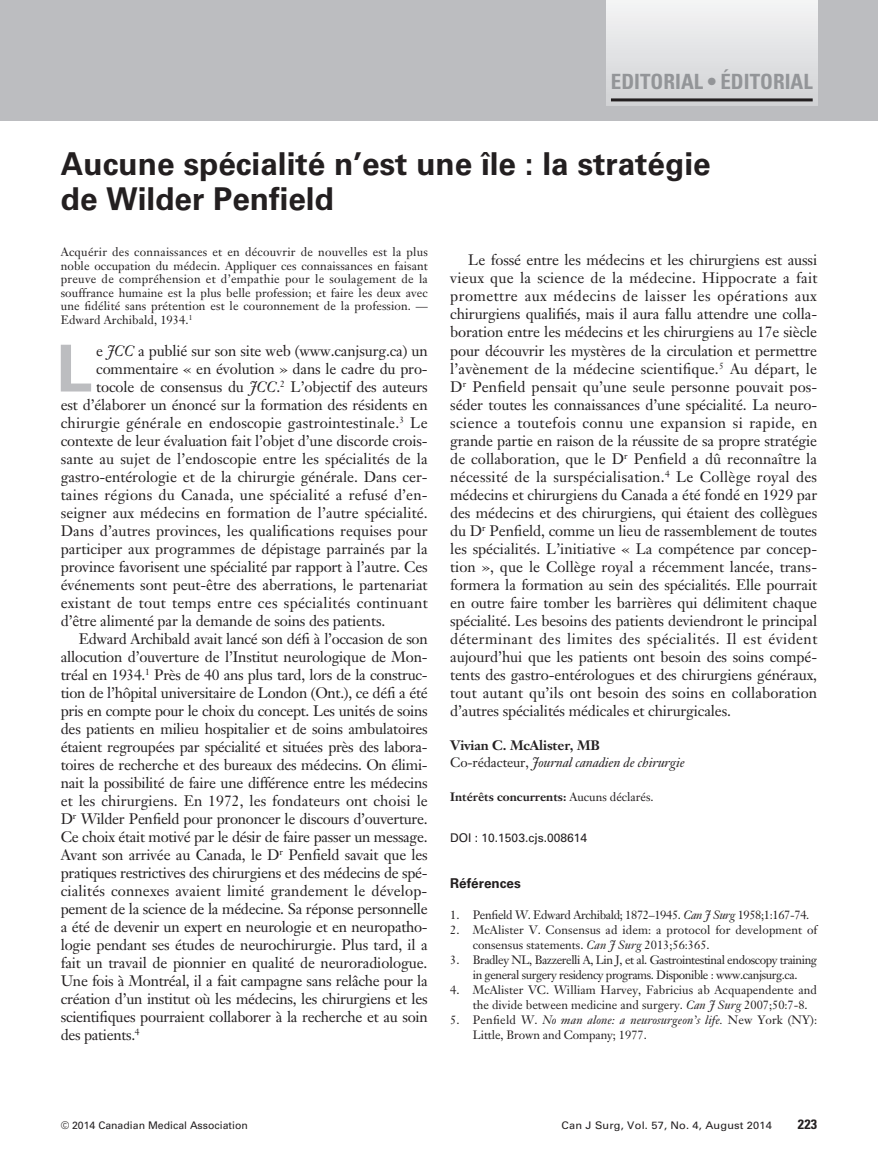
<style>
.page{position:relative;width:878px;height:1175px;background:#fff}
.page>*{position:absolute;margin:0;border:0;box-sizing:border-box;transform-origin:0 0}
.DC{font:700 64.8px "Univers LT Std";color:#bcbdc0}
.T21{font:700 31.5px/34.5px "Univers LT Std";color:#231f20}
.SF{font:700 condensed 21px "Univers LT Std";color:#939598}
.DC-2{font:15px/18px "Janson Text LT Std";letter-spacing:-.005em;color:#231f20;text-align:justify}
.DC-3{font:15px "Janson Text LT Std";letter-spacing:.015em;color:#231f20}
.N9{font:italic 13.5px/16.5px "Janson Text LT Std";letter-spacing:-.01em;color:#231f20}
.RH{font:700 13.5px "Univers LT Std";color:#231f20}
.t1{font:700 condensed 13.5px "Univers LT Std";color:#231f20;scale:1.05 1}
.PJ8{font:12px/13.5px "Janson Text LT Std";letter-spacing:.01em;color:#231f20;text-align:justify}
.REF{font:12px/15px "Janson Text LT Std";letter-spacing:-.01em;color:#231f20}
.REF-2{font:12px/15px "Janson Text LT Std";letter-spacing:-.035em;color:#231f20;text-align:center}
.REF-3{font:12px/15px "Janson Text LT Std";letter-spacing:.01em;color:#231f20}
.REF-4{font:12px "Janson Text LT Std";letter-spacing:-.03em;color:#231f20}
.N9-2{font:700 12px "Janson Text LT Std";color:#231f20}
.MSI{font:12px "Univers LT Std";color:#231f20}
.t2{font:10.5px "Univers LT Std";color:#231f20}
.t3{font:10.5px "Univers LT Std";color:#231f20;scale:1.05 1}
.s1{font-style:italic}
.s2{font-weight:700;font-style:normal}
.s3{font-style:normal}
.s4{font-weight:400}
</style>
<div class="page">
<div style="left:0;top:0;width:878px;height:120px;background:#bcbdc0"></div>
<div style="left:606px;top:0;width:211px;height:106px;background:linear-gradient(to bottom,#f6f6f7,#cdced1)"></div>
<hr style="left:611px;top:98px;width:201px;height:3px;background:#231f20">
<p class="SF" style="left:611px;top:69px;width:203px">EDITORIAL • ÉDITORIAL</p>
<p class="T21" style="left:61px;top:147px;width:651px">Aucune spécialité n’est une île : la stratégie de Wilder Penfield</p>
<p class="PJ8" style="left:61px;top:245px;width:368px">Acquérir des connaissances et en découvrir de nouvelles est la plus noble occupation du médecin. Appliquer ces connaissances en faisant preuve de compréhension et d’empathie pour le soulagement de la souffrance humaine est la plus belle profession; et faire les deux avec une fidélité sans prétention est le couronnement de la profession. — Edward Archibald, 1934.<sup>1</sup></p>
<p class="DC" style="left:56px;top:331px;width:38px">L</p>
<p class="DC-2" style="left:96px;top:341px;width:333px">e <span class="s1">JCC</span> a publié sur son site web (www.canjsurg.ca) un</p>
<p class="DC-2" style="left:450px;top:251px;width:368px;text-indent:18px">Le fossé entre les médecins et les chirurgiens est aussi vieux que la science de la médecine. Hippocrate a fait promettre aux médecins de laisser les opérations aux chirurgiens qualifiés, mais il aura fallu attendre une colla&shy;boration entre les médecins et les chirurgiens au 17e siècle pour découvrir les mystères de la circulation et permettre l’avènement de la médecine scientifique.<sup>5</sup> Au départ, le D<sup>r</sup> Penfield pensait qu’une seule personne pouvait pos&shy;séder toutes les connaissances d’une spécialité. La neuro&shy;science a toutefois connu une expansion si rapide, en grande partie en raison de la réussite de sa propre stratégie de collaboration, que le D<sup>r</sup> Penfield a dû reconnaître la nécessité de la surspécialisation.<sup>4</sup> Le Collège royal des médecins et chirurgiens du Canada a été fondé en 1929 par des médecins et des chirurgiens, qui étaient des collègues du D<sup>r</sup> Penfield, comme un lieu de rassemblement de toutes les spécialités. L’initiative « La compétence par concep&shy;tion », que le Collège royal a récemment lancée, trans&shy;formera la formation au sein des spécialités. Elle pourrait en outre faire tomber les barrières qui délimitent chaque spécialité. Les besoins des patients deviendront le principal déterminant des limites des spécialités. Il est évident aujourd’hui que les patients ont besoin des soins compé&shy;tents des gastro-entérologues et des chirurgiens généraux, tout autant qu’ils ont besoin des soins en collaboration d’autres spécialités médicales et chirurgicales.</p>
<p class="N9" style="left:450px;top:737px;width:236px"><span class="s2">Vivian C. McAlister, MB<br></span><span class="s3">Co-rédacteur,</span> Journal canadien de chirurgie</p>
<p class="N9-2" style="left:450px;top:789px;width:205px">Intérêts concurrents: <span class="s4">Aucuns déclarés.</span></p>
<p class="MSI" style="left:450px;top:830px;width:138px">DOI : 10.1503.cjs.008614</p>
<p class="RH" style="left:450px;top:875px;width:72px">Références</p>
<p class="REF-4" style="left:450px;top:907px;width:360px">1. Penfield W. Edward Archibald; 1872–1945. <span class="s1">Can J Surg</span> 1958;1:167-74.</p>
<p class="REF-3" style="left:472px;top:922px;width:346px;text-indent:-22px">2. McAlister V. Consensus ad idem: a protocol for development of consensus statements. <span class="s1">Can J Surg</span> 2013;56:365.</p>
<p class="REF-2" style="left:450px;top:952px;width:368px">3. Bradley NL, Bazzerelli A, Lin J, et al. Gastrointestinal endoscopy training in general surgery residency programs. Disponible : www.canjsurg.ca.</p>
<p class="REF" style="left:472px;top:982px;width:346px;text-indent:-22px">4. McAlister VC. William Harvey, Fabricius ab Acquapendente and the divide between medicine and surgery. <span class="s1">Can J Surg</span> 2007;50:7-8.</p>
<p class="REF" style="left:472px;top:1012px;width:346px;text-indent:-22px">5. Penfield W. <span class="s1">No man alone: a neurosurgeon’s life.</span> New York (NY):<br>Little, Brown and Company; 1977.</p>
<p class="DC-2" style="left:96px;top:359px;width:333px">commentaire « en évolution » dans le cadre du pro-</p>
<p class="DC-2" style="left:96px;top:377px;width:333px">tocole de consensus du <span class="s1">JCC</span>.<sup>2</sup> L’objectif des auteurs</p>
<p class="DC-2" style="left:61px;top:395px;width:368px">est d’élaborer un énoncé sur la formation des résidents en</p>
<p class="DC-2" style="left:61px;top:413px;width:368px">chirurgie générale en endoscopie gastrointestinale.<sup>3</sup> Le</p>
<p class="DC-2" style="left:61px;top:431px;width:368px">contexte de leur évaluation fait l’objet d’une discorde crois-</p>
<p class="DC-2" style="left:61px;top:449px;width:368px">sante au sujet de l’endoscopie entre les spécialités de la</p>
<p class="DC-2" style="left:61px;top:467px;width:368px">gastro-entérologie et de la chirurgie générale. Dans cer-</p>
<p class="DC-2" style="left:61px;top:485px;width:367px">taines régions du Canada, une spécialité a refusé d’en-</p>
<p class="DC-2" style="left:61px;top:503px;width:368px">seigner aux médecins en formation de l’autre spécialité.</p>
<p class="DC-2" style="left:61px;top:521px;width:368px">Dans d’autres provinces, les qualifications requises pour</p>
<p class="DC-2" style="left:61px;top:539px;width:368px">participer aux programmes de dépistage parrainés par la</p>
<p class="DC-2" style="left:61px;top:557px;width:368px">province favorisent une spécialité par rapport à l’autre. Ces</p>
<p class="DC-2" style="left:61px;top:575px;width:368px">événements sont peut-être des aberrations, le partenariat</p>
<p class="DC-3" style="left:61px;top:593px;width:368px">existant de tout temps entre ces spécialités continuant</p>
<p class="DC-2" style="left:61px;top:611px;width:326px">d’être alimenté par la demande de soins des patients.</p>
<p class="DC-2" style="left:61px;top:629px;width:368px;text-indent:18px">Edward Archibald avait lancé son défi à l’occasion de son allocution d’ouverture de l’Institut neurologique de Mon&shy;tréal en 1934.<sup>1</sup> Près de 40 ans plus tard, lors de la construc&shy;tion de l’hôpital universitaire de London (Ont.), ce défi a été pris en compte pour le choix du concept. Les unités de soins des patients en milieu hospitalier et de soins ambulatoires étaient regroupées par spécialité et situées près des labora&shy;toires de recherche et des bureaux des médecins. On élimi&shy;nait la possibilité de faire une différence entre les médecins et les chirurgiens. En 1972, les fondateurs ont choisi le D<sup>r</sup> Wilder Penfield pour prononcer le discours d’ouverture.<br>Ce choix était motivé par le désir de faire passer un message.<br>Avant son arrivée au Canada, le D<sup>r</sup> Penfield savait que les pratiques restrictives des chirurgiens et des médecins de spé&shy;cialités connexes avaient limité grandement le dévelop&shy;pement de la science de la médecine. Sa réponse personnelle a été de devenir un expert en neurologie et en neuropatho&shy;logie pendant ses études de neurochirurgie. Plus tard, il a fait un travail de pionnier en qualité de neuroradiologue.<br>Une fois à Montréal, il a fait campagne sans relâche pour la création d’un institut où les médecins, les chirurgiens et les scientifiques pourraient collaborer à la recherche et au soin des patients.<sup>4</sup></p>
<p class="t2" style="left:61px;top:1119px;width:188px">© 2014 Canadian Medical Association</p>
<p class="t3" style="left:561px;top:1119px;width:202px">Can J Surg, Vol. 57, No. 4, August 2014</p>
<p class="t1" style="left:797px;top:1116px;width:20px">223</p>
</div>
